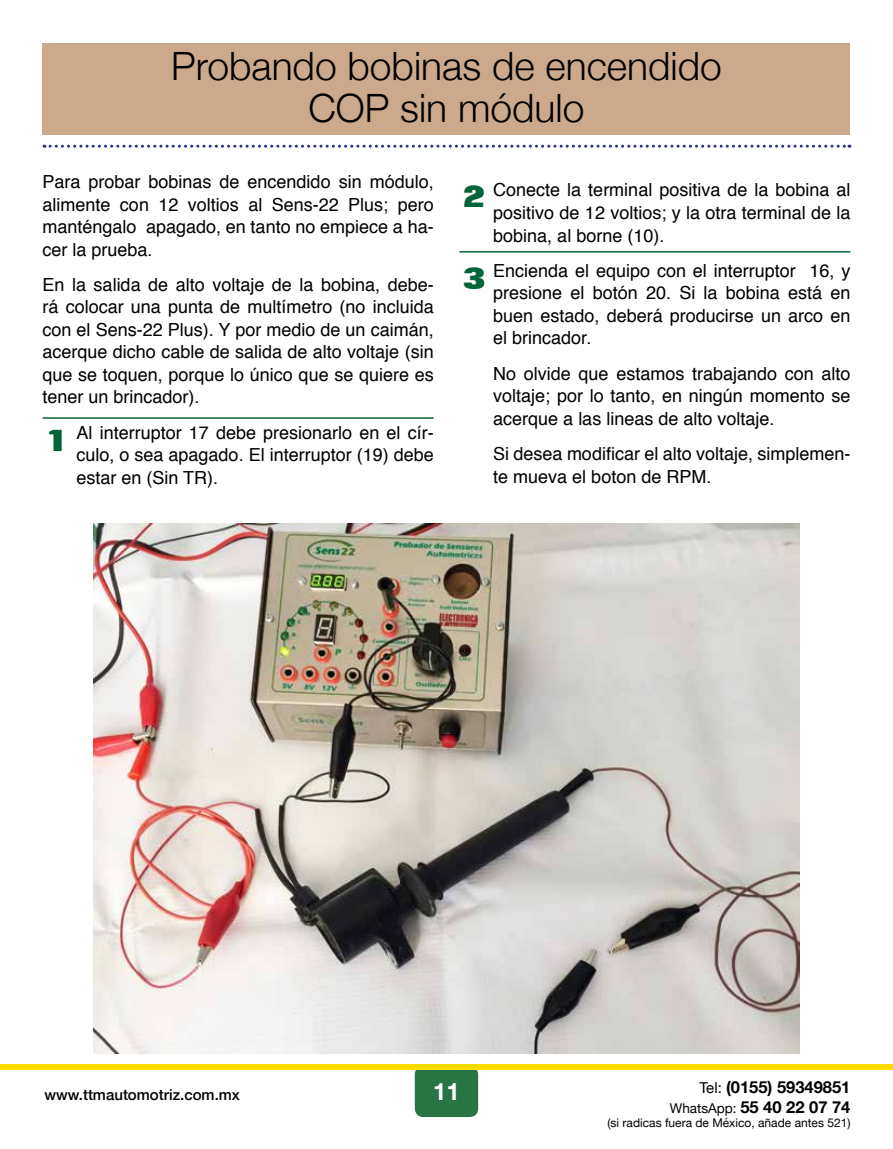
<style>
.page{position:relative;width:893px;height:1149px;background:#fff}
.page>*{position:absolute;margin:0;border:0;box-sizing:border-box;transform-origin:0 0}
.t1{font:300 39px/42px "Helvetica Neue";color:#000;text-align:center}
.t2{font:800 31.5px "Folio BT";color:#006538}
.t3{font:700 24px "Helvetica Neue";color:#fff}
.t4{font:18px/22.5px "Helvetica";color:#000;text-align:justify}
.t5{font:700 16.5px/19.8px "Helvetica Neue";color:#000;text-align:right}
.t6{font:500 15px "Helvetica Neue";color:#000}
.t7{font:12px "Helvetica Neue";color:#000}
.s1{font-weight:400;font-size:15px}
.s2{font-weight:400;font-size:13.5px}
</style>
<div class="page">
<div style="left:415px;top:1065px;width:63px;height:51px;background:#297445;border-radius:9px"></div>
<div style="left:0;top:1063px;width:893px;height:6px;background:#ffdb00"></div>
<div style="left:43px;top:43px;width:807px;height:92px;background:#cba98a"></div>
<svg style="left:44px;top:145px;width:806px;height:3px"></svg>
<hr style="left:459px;top:251px;width:391px;height:1px;background:#006538">
<hr style="left:43px;top:417px;width:391px;height:1px;background:#006538">
<img style="left:94px;top:523px;width:705px;height:529px">
<h1 class="t1" style="left:171px;top:43px;width:552px">Probando bobinas de encendido<br>COP sin módulo</h1>
<p class="t4" style="left:43px;top:171px;width:393px">Para probar bobinas de encendido sin módulo, alimente con 12 voltios al Sens-22 Plus; pero manténgalo apagado, en tanto no empiece a ha&shy;cer la prueba.</p>
<p class="t4" style="left:43px;top:274px;width:393px">En la salida de alto voltaje de la bobina, debe&shy;rá colocar una punta de multímetro (no incluida con el Sens-22 Plus). Y por medio de un caimán, acerque dicho cable de salida de alto voltaje (sin que se toquen, porque lo único que se quiere es tener un brincador).</p>
<p class="t4" style="left:77px;top:421px;width:359px">Al interruptor 17 debe presionarlo en el cír&shy;culo, o sea apagado. El interruptor (19) debe estar en (Sin TR).</p>
<h2 class="t2" style="left:46px;top:420px;width:24px">1</h2>
<h2 class="t2" style="left:463px;top:176px;width:24px">2</h2>
<h2 class="t2" style="left:463px;top:258px;width:24px">3</h2>
<p class="t4" style="left:493px;top:179px;width:359px">Conecte la terminal positiva de la bobina al positivo de 12 voltios; y la otra terminal de la bobina, al borne (10).</p>
<p class="t4" style="left:493px;top:260px;width:359px">Encienda el equipo con el interruptor 16, y presione el botón 20. Si la bobina está en buen estado, deberá producirse un arco en el brincador.</p>
<p class="t4" style="left:493px;top:362px;width:359px">No olvide que estamos trabajando con alto voltaje; por lo tanto, en ningún momento se acerque a las lineas de alto voltaje.</p>
<p class="t4" style="left:493px;top:443px;width:359px">Si desea modificar el alto voltaje, simplemen&shy;te mueva el boton de RPM.</p>
<p class="t6" style="left:45px;top:1081px;width:197px">www.ttmautomotriz.com.mx</p>
<p class="t5" style="left:670px;top:1076px;width:182px"><span class="s1">Tel:</span> (0155) 59349851<br><span class="s2">WhatsApp:</span> 55 40 22 07 74</p>
<p class="t7" style="left:607px;top:1113px;width:244px">(si radicas fuera de México, añade antes 521)</p>
<h3 class="t3" style="left:433px;top:1072px;width:28px">11</h3>
</div>
